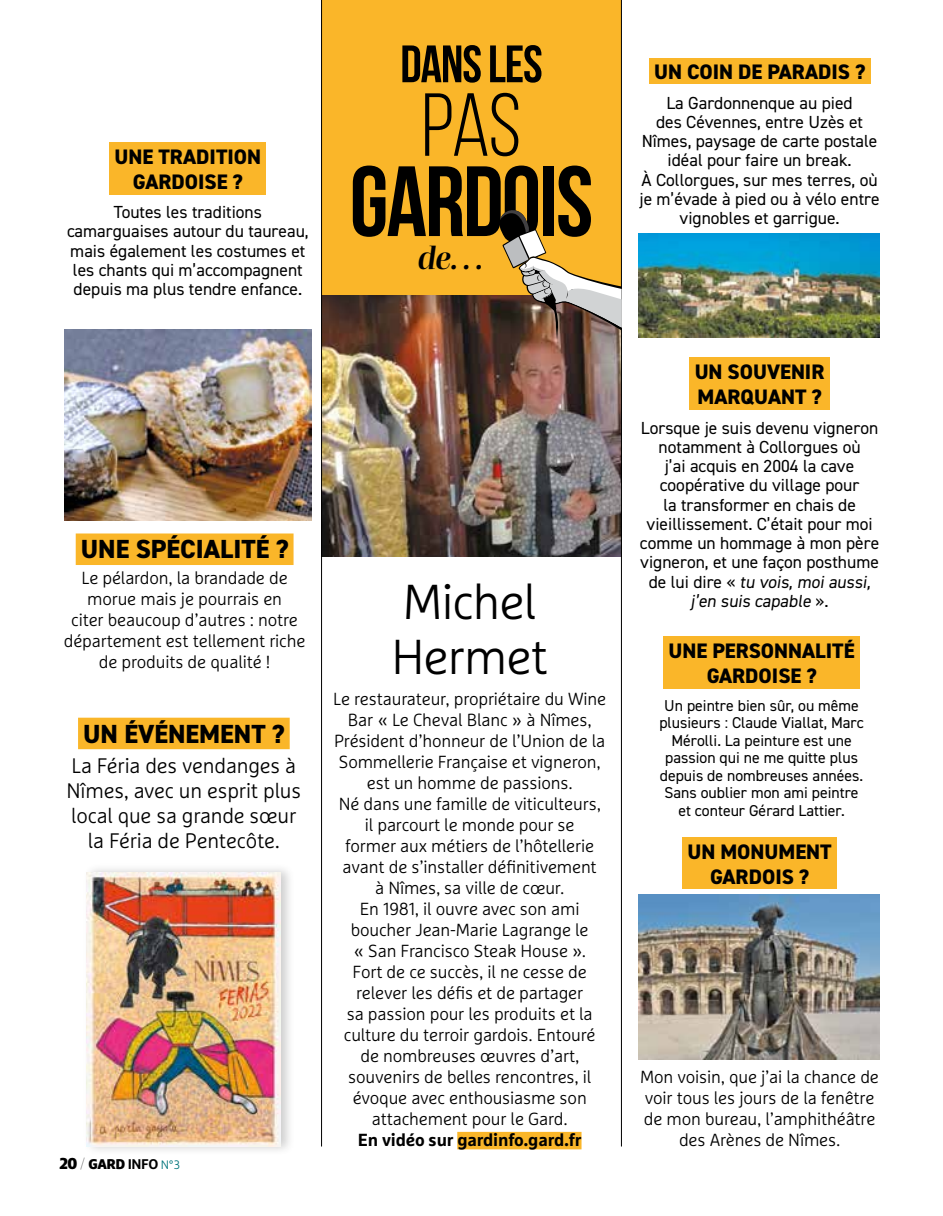
<style>
.page{position:relative;width:943px;height:1216px;background:#fff}
.page>*{position:absolute;margin:0;border:0;box-sizing:border-box;transform-origin:0 0}
.t1{font:700 99.58px "Bebas Neue";letter-spacing:-.02em;color:#000}
.t2{font:89.08px "Bebas Neue";color:#000}
.t3{font:700 52.5px "Bebas Neue";letter-spacing:-.02em;color:#000}
.t4{font:300 49px/54.2px "Marselis Pro";letter-spacing:-.02em;color:#000}
.t5{font:italic 700 31.5px "Mencken Std Head";color:#000}
.t6{font:800 26.25px "DIN2014";color:#000}
.t7{font:800 21px/25.2px "DIN2014";color:#000;text-align:center}
.t8{font:300 21px/25.2px "Marselis Pro";letter-spacing:-.01em;color:#000;text-align:center}
.t9{font:300 17.5px/21px "Marselis Pro";letter-spacing:-.01em;color:#000;text-align:center}
.t10{font:17.5px/19.2px "DIN2014";color:#000;text-align:center}
.t11{font:700 17.5px "Marselis Pro";letter-spacing:-.01em;color:#000}
.t12{font:15.75px/17.5px "DIN2014";color:#000;text-align:center}
.t13{font:900 14px "Marselis Pro";color:#000}
.s1{font-size:15.75px}
.s2{font-family:"Acumin Pro";font-weight:100;font-size:15.75px}
.s3{font-weight:700}
.s4{font-weight:300;font-size:12.25px;color:#00747b}
</style>
<div class="page">
<div style="left:321px;top:0;width:300px;height:336px;background:#fab629"></div>
<img style="left:322px;top:296px;width:299px;height:261px">
<div style="left:457px;top:1131px;width:124px;height:18px;background:#fab629"></div>
<div style="left:682px;top:837px;width:154px;height:51px;background:#fab629"></div>
<div style="left:109px;top:142px;width:157px;height:53px;background:#fab629"></div>
<div style="left:689px;top:358px;width:140px;height:52px;background:#fab629"></div>
<hr style="left:321px;top:0;width:1px;height:1146px;background:#000">
<hr style="left:621px;top:0;width:1px;height:1146px;background:#000">
<svg style="left:497px;top:204px;width:124px;height:136px"></svg>
<div style="left:76px;top:533px;width:217px;height:32px;background:#fab629"></div>
<div style="left:78px;top:717px;width:212px;height:32px;background:#fab629"></div>
<img style="left:638px;top:894px;width:242px;height:165px">
<img style="left:638px;top:233px;width:242px;height:104px">
<div style="left:82px;top:862px;width:212px;height:293px;background:#000;opacity:.2"></div>
<img style="left:87px;top:872px;width:193px;height:274px">
<img style="left:64px;top:329px;width:247px;height:191px">
<div style="left:649px;top:58px;width:221px;height:26px;background:#fab629"></div>
<div style="left:663px;top:636px;width:196px;height:53px;background:#fab629"></div>
<p class="t7" style="left:114px;top:144px;width:148px">UNE TRADITION<br>GARDOISE ?</p>
<p class="t10" style="left:67px;top:202px;width:243px">Toutes les traditions camarguaises autour du taureau, mais également les costumes et les chants qui m’accompagnent depuis ma plus tendre enfance.</p>
<h3 class="t3" style="left:400px;top:35px;width:144px">DANS LES</h3>
<h2 class="t2" style="left:421px;top:77px;width:101px">PAS</h2>
<h1 class="t1" style="left:350px;top:147px;width:245px">GARDOIS</h1>
<h3 class="t5" style="left:418px;top:240px;width:67px">de…</h3>
<h3 class="t6" style="left:81px;top:532px;width:209px">UNE SPÉCIALITÉ ?</h3>
<p class="t9" style="left:64px;top:567px;width:243px">Le pélardon, la brandade de morue mais je pourrais en<br>citer beaucoup d’autres : notre département est tellement riche de produits de qualité !</p>
<h3 class="t6" style="left:83px;top:716px;width:203px">UN ÉVÉNEMENT ?</h3>
<p class="t8" style="left:67px;top:752px;width:236px">La Féria des vendanges à<br>Nîmes, avec un esprit plus local que sa grande sœur la Féria de Pentecôte.</p>
<p class="t13" style="left:60px;top:1155px;width:122px"><span class="s1">20</span> <span class="s2">/</span> GARD <span class="s3">INFO</span> <span class="s4">N°3</span></p>
<h3 class="t4" style="left:391px;top:574px;width:158px">Michel<br>Hermet</h3>
<p class="t9" style="left:333px;top:687px;width:274px">Le restaurateur, propriétaire du Wine<br>Bar « Le Cheval Blanc » à Nîmes,<br>Président d’honneur de l’Union de la<br>Sommellerie Française et vigneron, est un homme de passions.<br>Né dans une famille de viticulteurs, il parcourt le monde pour se<br>former aux métiers de l’hôtellerie avant de s’installer définitivement<br>à Nîmes, sa ville de cœur.<br>En 1981, il ouvre avec son ami boucher Jean-Marie Lagrange le<br>« San Francisco Steak House ».<br>Fort de ce succès, il ne cesse de relever les défis et de partager<br>sa passion pour les produits et la culture du terroir gardois. Entouré de nombreuses œuvres d’art, souvenirs de belles rencontres, il évoque avec enthousiasme son attachement pour le Gard.</p>
<p class="t11" style="left:358px;top:1128px;width:225px">En vidéo sur gardinfo.gard.fr</p>
<p class="t7" style="left:654px;top:60px;width:213px">UN COIN DE PARADIS ?</p>
<p class="t10" style="left:639px;top:93px;width:242px">La Gardonnenque au pied<br>des Cévennes, entre Uzès et<br>Nîmes, paysage de carte postale idéal pour faire un break.<br>À Collorgues, sur mes terres, où je m’évade à pied ou à vélo entre vignobles et garrigue.</p>
<p class="t7" style="left:694px;top:359px;width:131px;text-align:left">UN SOUVENIR<br>MARQUANT ?</p>
<p class="t10" style="left:640px;top:417px;width:241px">Lorsque je suis devenu vigneron notamment à Collorgues où<br>j’ai acquis en 2004 la cave coopérative du village pour<br>la transformer en chais de vieillissement. C’était pour moi comme un hommage à mon père vigneron, et une façon posthume d e l u i d i re « tu vois, moi aussi,<br>j ’en suis capable » .</p>
<p class="t7" style="left:668px;top:638px;width:188px">UNE PERSONNALITÉ<br>GARDOISE ?</p>
<p class="t12" style="left:659px;top:696px;width:206px">Un peintre bien sûr, ou même plusieurs : Claude Viallat, Marc<br>Mérolli. La peinture est une passion qui ne me quitte plus depuis de nombreuses années.<br>Sans oublier mon ami peintre et conteur Gérard Lattier.</p>
<p class="t7" style="left:687px;top:839px;width:146px">UN MONUMENT<br>GARDOIS ?</p>
<p class="t9" style="left:640px;top:1066px;width:240px">Mon voisin, que j’ai la chance de voir tous les jours de la fenêtre de mon bureau, l’amphithéâtre des Arènes de Nîmes.</p>
</div>
